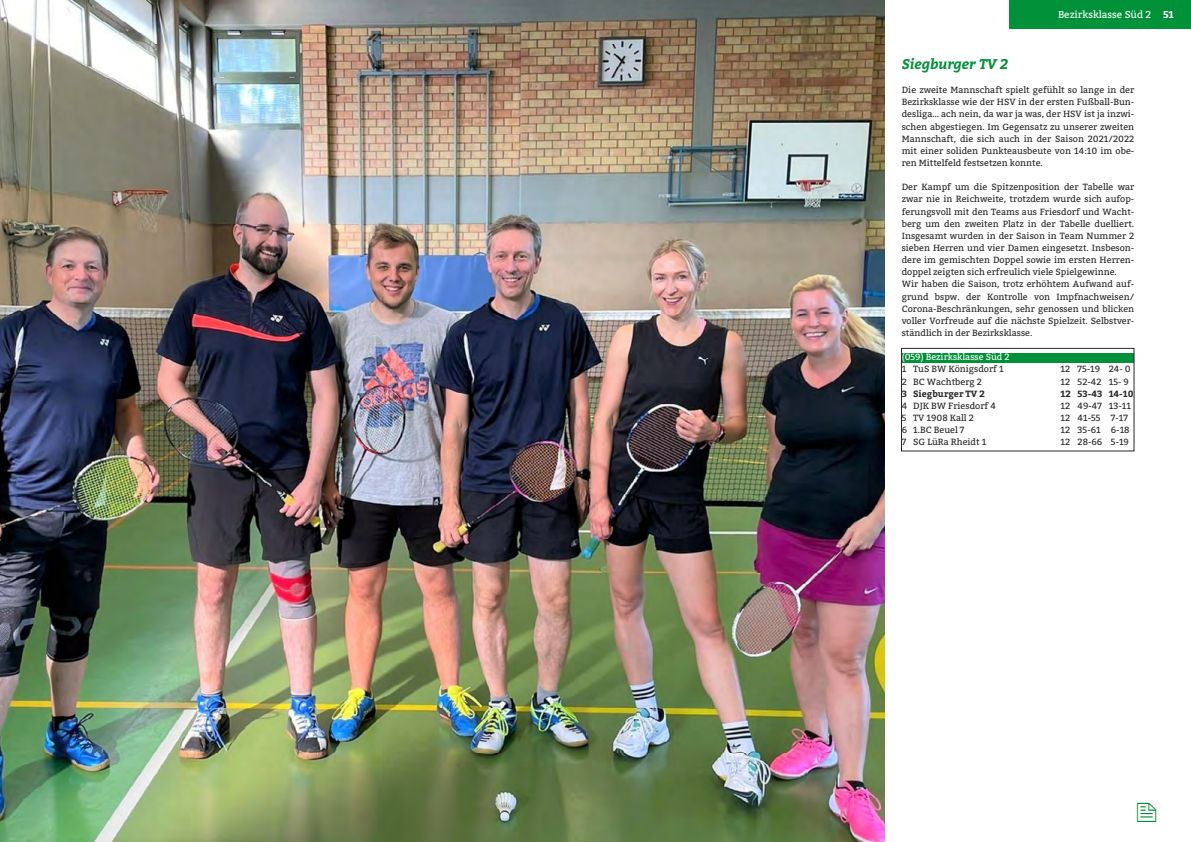
<style>
.page{position:relative;width:1191px;height:842px;background:#fff}
.page>*{position:absolute;margin:0;border:0;box-sizing:border-box;transform-origin:0 0}
.t1{font:italic 700 14px "Bitter";letter-spacing:-.005em;color:#009139}
.t2{font:10px "Bitter";color:#fff}
.t3{font:9px/12.1px "Bitter";color:#282827;text-align:justify}
.t4{font:700 9px "Bitter";color:#282827}
.t5{font:9px "Bitter";color:#fff}
.s1{font-weight:700}
</style>
<div class="page">
<img style="left:0;top:0;width:884px;height:842px">
<div style="left:1009px;top:0;width:182px;height:28px;background:#009139"></div>
<div style="left:901px;top:353px;width:232px;height:9px;background:#009139"></div>
<div style="left:901px;top:348px;width:233px;height:103px;border:1px solid #282827"></div>
<p class="t2" style="left:1058px;top:8px;width:117px">Bezirksklasse Süd 2 <span class="s1">51</span></p>
<p class="t2" style="left:1022px;top:8px;width:131px">Hier steht der Rubrikname</p>
<h1 class="t1" style="left:901px;top:55px;width:108px">Siegburger TV 2</h1>
<p class="t3" style="left:901px;top:84px;width:234px">Die zweite Mannschaft spielt gefühlt so lange in der Bezirksklasse wie der HSV in der ersten Fußball-Bun&shy;desliga… ach nein, da war ja was, der HSV ist ja inzwi&shy;schen abgestiegen. Im Gegensatz zu unserer zweiten Mannschaft, die sich auch in der Saison 2021/2022 mit einer soliden Punkteausbeute von 14:10 im obe&shy;ren Mittelfeld festsetzen konnte.</p>
<p class="t3" style="left:901px;top:181px;width:234px;text-align:left">Der Kampf um die Spitzenposition der Tabelle war zwar nie in Reichweite, trotzdem wurde sich aufop&shy;ferungsvoll mit den Teams aus Friesdorf und Wacht&shy;berg um den zweiten Platz in der Tabelle duelliert.<br>Insgesamt wurden in der Saison in Team Nummer 2 sieben Herren und vier Damen eingesetzt. Insbeson&shy;dere im gemischten Doppel sowie im ersten Herren&shy;doppel zeigten sich erfreulich viele Spielgewinne.<br>Wir haben die Saison, trotz erhöhtem Aufwand auf&shy;grund bspw. der Kontrolle von Impfnachweisen/ Corona-Beschränkungen, sehr genossen und blicken voller Vorfreude auf die nächste Spielzeit. Selbstver&shy;ständlich in der Bezirksklasse.</p>
<p class="t5" style="left:901px;top:351px;width:109px">(059) Bezirksklasse Süd 2</p>
<p class="t3" style="left:901px;top:363px;width:103px">1 TuS BW Königsdorf 1</p>
<p class="t3" style="left:1060px;top:363px;width:72px">12 75-19 24- 0</p>
<p class="t3" style="left:901px;top:375px;width:82px">2 BC Wachtberg 2</p>
<p class="t3" style="left:1060px;top:375px;width:70px">12 52-42 15- 9</p>
<p class="t4" style="left:901px;top:388px;width:85px">3 Siegburger TV 2</p>
<p class="t4" style="left:1060px;top:388px;width:74px">12 53-43 14-10</p>
<p class="t3" style="left:901px;top:400px;width:96px">4 DJK BW Friesdorf 4</p>
<p class="t3" style="left:1060px;top:400px;width:72px">12 49-47 13-11</p>
<p class="t3" style="left:901px;top:412px;width:74px">5 TV 1908 Kall 2</p>
<p class="t3" style="left:1060px;top:412px;width:69px">12 41-55 7-17</p>
<p class="t3" style="left:901px;top:424px;width:64px">6 1.BC Beuel 7</p>
<p class="t3" style="left:1060px;top:424px;width:70px">12 35-61 6-18</p>
<p class="t3" style="left:901px;top:436px;width:86px">7 SG LüRa Rheidt 1</p>
<p class="t3" style="left:1060px;top:436px;width:70px">12 28-66 5-19</p>
</div>
